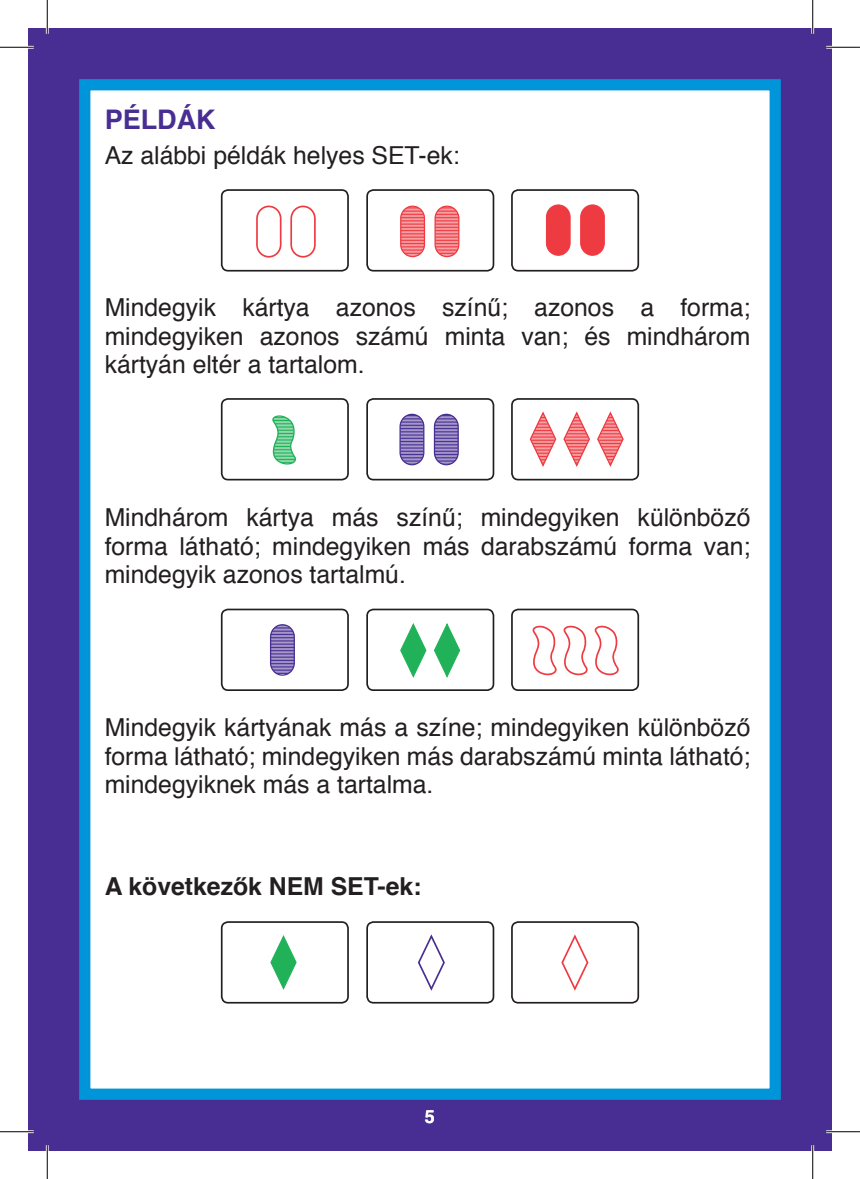
<style>
.page{position:relative;width:860px;height:1179px;background:#fff}
.page>*{position:absolute;margin:0;border:0;box-sizing:border-box;transform-origin:0 0}
.t1{font:700 27px "Helvetica";color:#482e92}
.t2{font:24.75px/28.3px "Helvetica";color:#231f20;text-align:justify}
.t3{font:700 24.75px "Helvetica";color:#231f20}
.t4{font:700 18px "Helvetica";color:#fff}
</style>
<div class="page">
<div style="left:28px;top:28px;width:804px;height:1123px;background:#482e92"></div>
<div style="left:79px;top:79px;width:702px;height:1021px;background:#fff;border:11px solid #0095d9"></div>
<div style="left:256px;top:206px;width:25px;height:52px;border:2px solid #ee3a41;border-radius:12px"></div>
<div style="left:290px;top:206px;width:26px;height:52px;border:2px solid #ee3a41;border-radius:12px"></div>
<div style="left:221px;top:189px;width:128px;height:83px;border:2px solid #231f20;border-radius:6px"></div>
<div style="left:400px;top:206px;width:25px;height:51px;border:1px solid #ee3a41;border-radius:12px"></div>
<svg style="left:401px;top:207px;width:23px;height:49px"></svg>
<div style="left:434px;top:206px;width:25px;height:51px;border:1px solid #ee3a41;border-radius:12px"></div>
<svg style="left:435px;top:207px;width:24px;height:49px"></svg>
<div style="left:366px;top:189px;width:128px;height:83px;border:2px solid #231f20;border-radius:6px"></div>
<div style="left:546px;top:205px;width:24px;height:50px;background:#ee3a41;border-radius:12px"></div>
<div style="left:546px;top:204px;width:25px;height:52px;border:1px solid #ee3a41;border-radius:12px"></div>
<div style="left:581px;top:205px;width:23px;height:50px;background:#ee3a41;border-radius:12px"></div>
<div style="left:580px;top:204px;width:25px;height:52px;border:1px solid #ee3a41;border-radius:12px"></div>
<div style="left:511px;top:189px;width:128px;height:83px;border:2px solid #231f20;border-radius:6px"></div>
<svg style="left:272px;top:415px;width:24px;height:50px"></svg>
<div style="left:221px;top:398px;width:128px;height:82px;border:2px solid #231f20;border-radius:6px"></div>
<div style="left:399px;top:414px;width:25px;height:51px;border:1px solid #482e92;border-radius:12px"></div>
<svg style="left:400px;top:415px;width:24px;height:49px"></svg>
<div style="left:434px;top:414px;width:25px;height:51px;border:1px solid #482e92;border-radius:12px"></div>
<svg style="left:434px;top:415px;width:24px;height:49px"></svg>
<div style="left:366px;top:398px;width:128px;height:82px;border:2px solid #231f20;border-radius:6px"></div>
<svg style="left:529px;top:411px;width:28px;height:56px"></svg>
<svg style="left:563px;top:411px;width:61px;height:56px"></svg>
<div style="left:511px;top:398px;width:128px;height:82px;border:2px solid #231f20;border-radius:6px"></div>
<div style="left:270px;top:624px;width:25px;height:52px;border:1px solid #482e92;border-radius:12px"></div>
<svg style="left:271px;top:625px;width:23px;height:49px"></svg>
<div style="left:221px;top:609px;width:128px;height:82px;border:2px solid #231f20;border-radius:6px"></div>
<svg style="left:400px;top:623px;width:27px;height:55px"></svg>
<svg style="left:434px;top:623px;width:27px;height:55px"></svg>
<div style="left:366px;top:609px;width:128px;height:82px;border:2px solid #231f20;border-radius:6px"></div>
<svg style="left:532px;top:625px;width:87px;height:51px"></svg>
<div style="left:511px;top:609px;width:128px;height:82px;border:2px solid #231f20;border-radius:6px"></div>
<svg style="left:270px;top:935px;width:27px;height:55px"></svg>
<div style="left:221px;top:921px;width:128px;height:82px;border:2px solid #231f20;border-radius:6px"></div>
<svg style="left:417px;top:934px;width:28px;height:57px"></svg>
<div style="left:366px;top:921px;width:128px;height:82px;border:2px solid #231f20;border-radius:6px"></div>
<svg style="left:561px;top:934px;width:28px;height:57px"></svg>
<div style="left:511px;top:921px;width:128px;height:82px;border:2px solid #231f20;border-radius:6px"></div>
<hr style="left:0;top:46px;width:34px;height:3px;background:#fff">
<hr style="left:826px;top:46px;width:34px;height:3px;background:#fff">
<hr style="left:0;top:1130px;width:34px;height:3px;background:#fff">
<hr style="left:826px;top:1130px;width:34px;height:3px;background:#fff">
<hr style="left:46px;top:0;width:3px;height:34px;background:#fff">
<hr style="left:46px;top:1145px;width:3px;height:34px;background:#fff">
<hr style="left:811px;top:0;width:3px;height:34px;background:#fff">
<hr style="left:811px;top:1145px;width:3px;height:34px;background:#fff">
<hr style="left:0;top:47px;width:34px;height:1px;background:#000">
<hr style="left:826px;top:47px;width:34px;height:1px;background:#000">
<hr style="left:0;top:1131px;width:34px;height:1px;background:#000">
<hr style="left:826px;top:1131px;width:34px;height:1px;background:#000">
<hr style="left:47px;top:0;width:1px;height:34px;background:#000">
<hr style="left:47px;top:1145px;width:1px;height:34px;background:#000">
<hr style="left:812px;top:0;width:1px;height:34px;background:#000">
<hr style="left:812px;top:1145px;width:1px;height:34px;background:#000">
<p class="t1" style="left:105px;top:101px;width:112px">PÉLDÁK</p>
<p class="t2" style="left:105px;top:142px;width:356px">Az alábbi példák helyes SET-ek:</p>
<p class="t2" style="left:105px;top:295px;width:647px">Mindegyik kártya azonos színű; azonos a forma; mindegyiken azonos számú minta van; és mindhárom kártyán eltér a tartalom.</p>
<p class="t2" style="left:105px;top:505px;width:647px">Mindhárom kártya más színű; mindegyiken különböző forma látható; mindegyiken más darabszámú forma van; mindegyik azonos tartalmú.</p>
<p class="t2" style="left:105px;top:715px;width:647px">Mindegyik kártyának más a színe; mindegyiken különböző forma látható; mindegyiken más darabszámú minta látható; mindegyiknek más a tartalma.</p>
<p class="t3" style="left:105px;top:869px;width:318px">A következők NEM SET-ek:</p>
<p class="t4" style="left:425px;top:1104px;width:12px">5</p>
</div>
